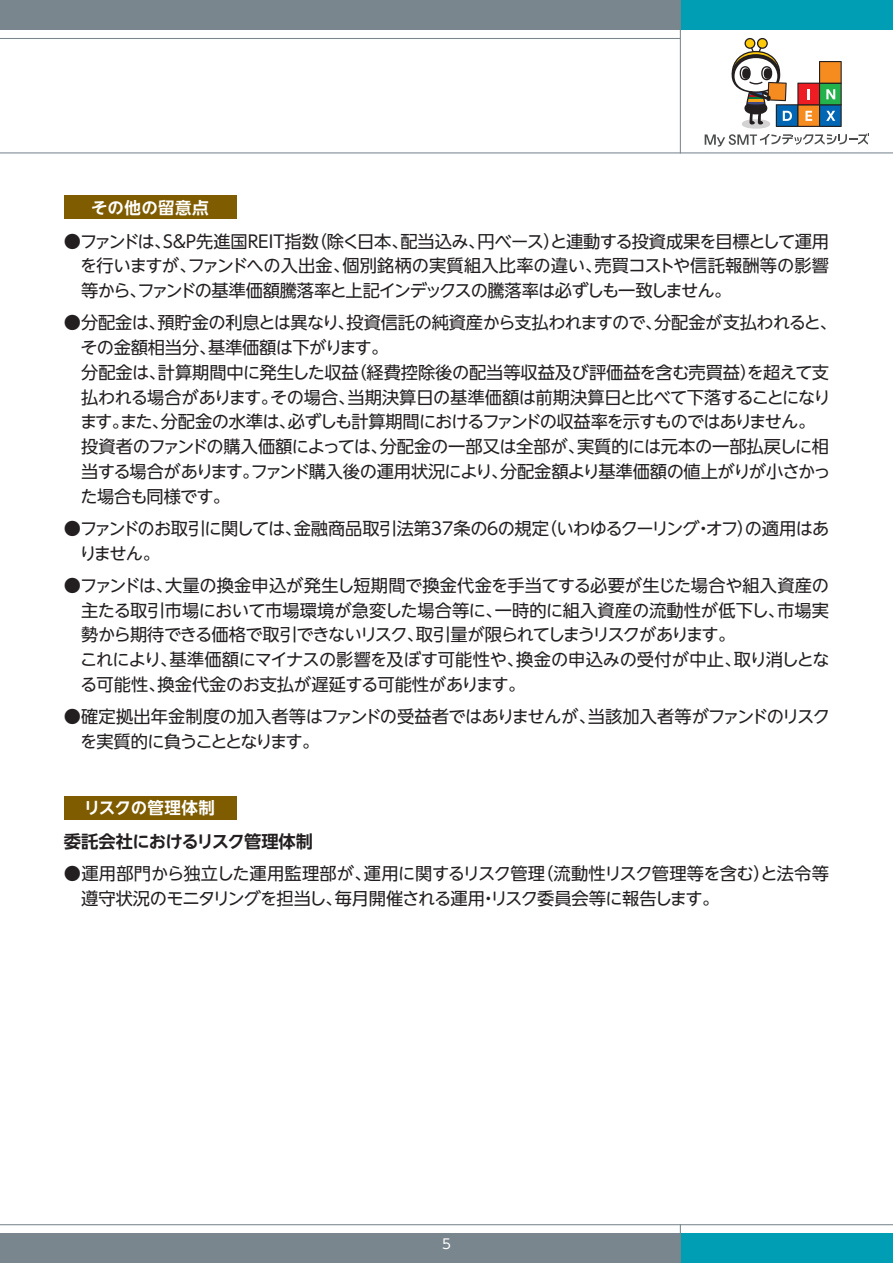
<style>
.page{position:relative;width:893px;height:1263px;background:#fff}
.page>*{position:absolute;margin:0;border:0;box-sizing:border-box;transform-origin:0 0}
.t1{font:17.25px/24.8px "UD Shin Go NT Pro";letter-spacing:-.025em;color:#231f20}
.t2{font:700 17.25px "UD Shin Go NT Pro De";letter-spacing:-.035em;color:#231f20}
.t3{font:700 16.5px "UD Shin Go NT Pro De";letter-spacing:.02em;color:#fff}
.t4{font:13.5px "UD Shin Go NT Pro";color:#fff}
</style>
<div class="page">
<hr style="left:0;top:38px;width:893px;height:1px;background:#7a868d">
<div style="left:680px;top:30px;width:213px;height:123px;background:#fff"></div>
<div style="left:0;top:0;width:680px;height:30px;background:#7a868d"></div>
<div style="left:0;top:1233px;width:680px;height:30px;background:#7a868d"></div>
<hr style="left:0;top:152px;width:893px;height:1px;background:#7a868d">
<hr style="left:0;top:1224px;width:893px;height:1px;background:#7a868d">
<div style="left:680px;top:0;width:213px;height:30px;background:#009eb4"></div>
<div style="left:680px;top:1233px;width:213px;height:30px;background:#009eb4"></div>
<hr style="left:680px;top:1224px;width:1px;height:39px;background:#7a868d">
<hr style="left:680px;top:0;width:1px;height:153px;background:#7a868d">
<svg style="left:742px;top:119px;width:28px;height:10px"></svg>
<svg style="left:732px;top:38px;width:110px;height:89px"></svg>
<svg style="left:705px;top:134px;width:164px;height:13px"></svg>
<div style="left:64px;top:196px;width:172px;height:23px;background:#7f5c00"></div>
<div style="left:64px;top:796px;width:172px;height:23px;background:#7f5c00"></div>
<p class="t3" style="left:91px;top:194px;width:119px">その他の留意点</p>
<p class="t1" style="left:80px;top:228px;width:750px;text-align:justify;text-indent:-16px">●ファンドは、Ｓ＆Ｐ先進国ＲＥＩＴ指数（除く日本、配当込み、円ベース）と連動する投資成果を目標として運用を行いますが、ファンドへの入出金、個別銘柄の実質組入比率の違い、売買コストや信託報酬等の影響等から、ファンドの基準価額騰落率と上記インデックスの騰落率は必ずしも一致しません。</p>
<p class="t1" style="left:80px;top:310px;width:758px;text-indent:-16px">●分配金は、預貯金の利息とは異なり、投資信託の純資産から支払われますので、分配金が支払われると、その金額相当分、基準価額は下がります。<br>分配金は、計算期間中に発生した収益（経費控除後の配当等収益及び評価益を含む売買益）を超えて支払われる場合があります。その場合、当期決算日の基準価額は前期決算日と比べて下落することになります。また、分配金の水準は、必ずしも計算期間におけるファンドの収益率を示すものではありません。<br>投資者のファンドの購入価額によっては、分配金の一部又は全部が、実質的には元本の一部払戻しに相当する場合があります。ファンド購入後の運用状況により、分配金額より基準価額の値上がりが小さかった場合も同様です。</p>
<p class="t1" style="left:80px;top:515px;width:751px;text-indent:-16px">●ファンドのお取引に関しては、金融商品取引法第37条の６の規定（いわゆるクーリング・オフ）の適用はありません。</p>
<p class="t1" style="left:80px;top:572px;width:751px;text-indent:-16px">●ファンドは、大量の換金申込が発生し短期間で換金代金を手当てする必要が生じた場合や組入資産の主たる取引市場において市場環境が急変した場合等に、一時的に組入資産の流動性が低下し、市場実勢から期待できる価格で取引できないリスク、取引量が限られてしまうリスクがあります。<br>これにより、基準価額にマイナスの影響を及ぼす可能性や、換金の申込みの受付が中止、取り消しとなる可能性、換金代金のお支払が遅延する可能性があります。</p>
<p class="t1" style="left:80px;top:704px;width:751px;text-indent:-16px">●確定拠出年金制度の加入者等はファンドの受益者ではありませんが、当該加入者等がファンドのリスクを実質的に負うこととなります。</p>
<p class="t3" style="left:84px;top:794px;width:133px">リスクの管理体制</p>
<p class="t2" style="left:64px;top:827px;width:251px">委託会社におけるリスク管理体制</p>
<p class="t1" style="left:81px;top:861px;width:749px;text-indent:-17px">●運用部門から独立した運用監理部が、運用に関するリスク管理（流動性リスク管理等を含む）と法令等遵守状況のモニタリングを担当し、毎月開催される運用・リスク委員会等に報告します。</p>
<p class="t4" style="left:442px;top:1233px;width:10px">5</p>
</div>
